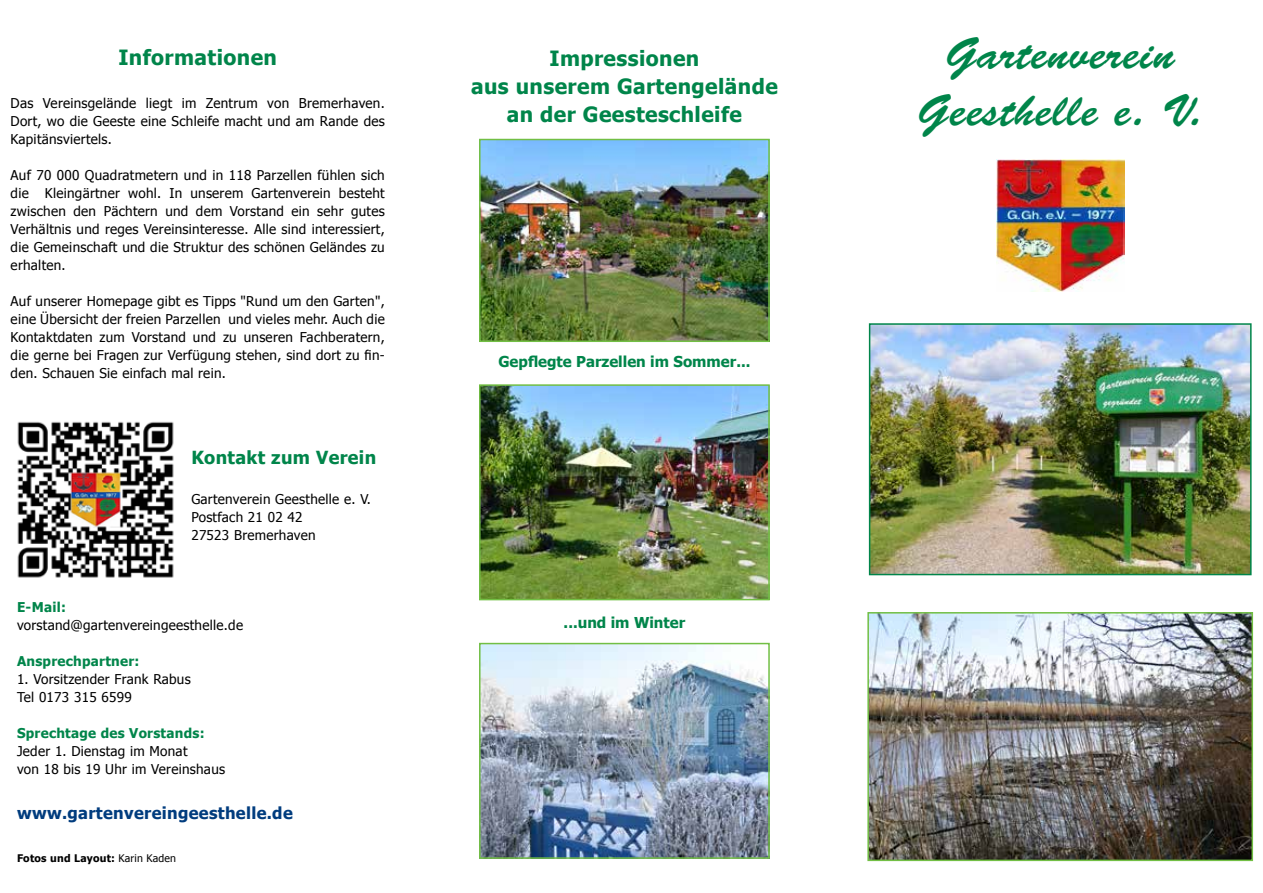
<style>
.page{position:relative;width:1263px;height:893px;background:#fff}
.page>*{position:absolute;margin:0;border:0;box-sizing:border-box;transform-origin:0 0}
.t1{font:45px/56.6px "Brush Script Std";letter-spacing:.02em;color:#00854a;text-align:center}
.t2{font:700 21px/28px "Tahoma";letter-spacing:.02em;color:#00854a;text-align:center}
.t3{font:700 18px "Tahoma";letter-spacing:.02em;color:#00854a}
.t4{font:700 16.5px "Tahoma";letter-spacing:.02em;color:#003c7e}
.t5{font:700 15px "Tahoma";color:#00854a}
.t6{font:13.5px/18px "Tahoma";letter-spacing:.02em;color:#000}
.t7{font:700 13.5px "Tahoma";letter-spacing:.02em;color:#00854a}
.t8{font:700 10.5px "Tahoma";letter-spacing:.02em;color:#000}
.s1{font-weight:400}
</style>
<div class="page">
<img style="left:872px;top:326px;width:376px;height:246px">
<div style="left:869px;top:323px;width:382px;height:252px;border:2px solid #00854a"></div>
<img style="left:482px;top:646px;width:285px;height:210px">
<div style="left:479px;top:643px;width:291px;height:216px;border:2px solid #72bf44"></div>
<img style="left:870px;top:615px;width:380px;height:243px">
<div style="left:867px;top:612px;width:386px;height:249px;border:2px solid #72bf44"></div>
<img style="left:482px;top:387px;width:285px;height:210px">
<div style="left:479px;top:384px;width:291px;height:216px;border:2px solid #72bf44"></div>
<img style="left:482px;top:142px;width:285px;height:197px">
<div style="left:479px;top:139px;width:291px;height:203px;border:2px solid #72bf44"></div>
<img style="left:17px;top:421px;width:157px;height:157px">
<img style="left:996px;top:160px;width:128px;height:131px">
<h2 class="t2" style="left:118px;top:45px;width:160px">Informationen</h2>
<p class="t6" style="left:11px;top:95px;width:376px;text-align:justify">Das Vereinsgelände liegt im Zentrum von Bremerhaven.<br>Dort, wo die Geeste eine Schleife macht und am Rande des Kapitänsviertels.</p>
<p class="t6" style="left:11px;top:167px;width:376px;text-align:justify">Auf 70 000 Quadratmetern und in 118 Parzellen fühlen sich die Kleingärtner wohl. In unserem Gartenverein besteht zwischen den Pächtern und dem Vorstand ein sehr gutes Verhältnis und reges Vereinsinteresse. Alle sind interessiert, die Gemeinschaft und die Struktur des schönen Geländes zu erhalten.</p>
<p class="t6" style="left:11px;top:293px;width:376px;text-align:justify">Auf unserer Homepage gibt es Tipps "Rund um den Garten", eine Übersicht der freien Parzellen und vieles mehr. Auch die Kontaktdaten zum Vorstand und zu unseren Fachberatern, die gerne bei Fragen zur Verfügung stehen, sind dort zu fin&shy;den. Schauen Sie einfach mal rein.</p>
<h3 class="t3" style="left:191px;top:445px;width:186px">Kontakt zum Verein</h3>
<p class="t6" style="left:191px;top:491px;width:181px">Gartenverein Geesthelle e. V.<br>Postfach 21 02 42<br>27523 Bremerhaven</p>
<p class="t7" style="left:17px;top:598px;width:50px">E-Mail:</p>
<p class="t6" style="left:17px;top:617px;width:228px">vorstand@gartenvereingeesthelle.de</p>
<p class="t7" style="left:17px;top:652px;width:124px">Ansprechpartner:</p>
<p class="t6" style="left:17px;top:671px;width:175px">1. Vorsitzender Frank Rabus<br>Tel 0173 315 6599</p>
<p class="t7" style="left:17px;top:724px;width:189px">Sprechtage des Vorstands:</p>
<p class="t6" style="left:17px;top:743px;width:210px">Jeder 1. Dienstag im Monat<br>von 18 bis 19 Uhr im Vereinshaus</p>
<p class="t4" style="left:17px;top:801px;width:277px">www.gartenvereingeesthelle.de</p>
<p class="t8" style="left:17px;top:851px;width:161px">Fotos und Layout: <span class="s1">Karin Kaden</span></p>
<h2 class="t2" style="left:471px;top:45px;width:308px">Impressionen<br>aus unserem Gartengelände an der Geesteschleife</h2>
<p class="t5" style="left:498px;top:351px;width:253px">Gepflegte Parzellen im Sommer...</p>
<p class="t5" style="left:564px;top:612px;width:123px">...und im Winter</p>
<h1 class="t1" style="left:918px;top:26px;width:286px">Gartenverein<br>Geesthelle e. V.</h1>
</div>
